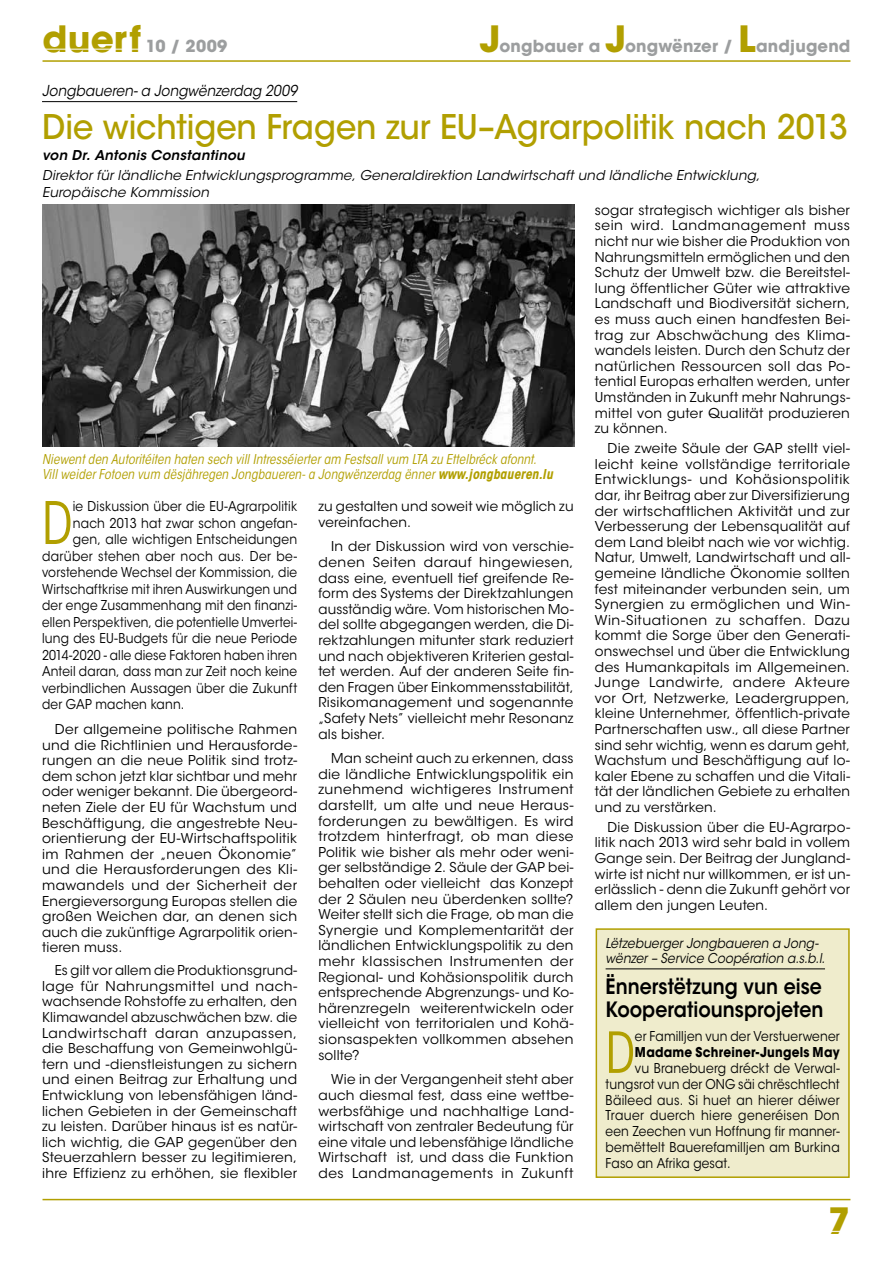
<style>
.page{position:relative;width:893px;height:1263px;background:#fff}
.page>*{position:absolute;margin:0;border:0;box-sizing:border-box;transform-origin:0 0}
.t1{font:condensed 58.05px "ITC Avant Garde Std";color:#b19f00;scale:.9 1}
.t2{font:condensed 56.1px "ITC Avant Garde Std";color:#b19f00;scale:.9 1}
.t3{font:700 36px "ITC Avant Garde Std";color:#b19f00}
.t4{font:500 33.75px "ITC Avant Garde Std";letter-spacing:-.005em;color:#b19f00;scale:.95 1}
.t5{font:600 21px/22.6px "ITC Avant Garde Std";color:#000;scale:.9 1}
.t6{font:700 16.5px "ITC Avant Garde Std";letter-spacing:.01em;color:#9c9e9f}
.t7{font:italic 15px "ITC Avant Garde Std";letter-spacing:.01em;color:#000;scale:.9 1}
.t8{font:13.5px/15.6px "ITC Avant Garde Std";letter-spacing:.015em;color:#000;text-align:justify}
.t9{font:13.5px/15.8px "ITC Avant Garde Std";letter-spacing:.015em;color:#000;text-align:justify;scale:.91 1}
.t10{font:13.5px "ITC Avant Garde Std";letter-spacing:.015em;color:#000;scale:.9 1}
.t11{font:italic condensed 13.5px/15px "ITC Avant Garde Std";letter-spacing:.005em;color:#b19f00}
.t12{font:italic 13.5px/16.2px "ITC Avant Garde Std";letter-spacing:.015em;color:#000}
.t13{font:13.5px "ITC Avant Garde Std";letter-spacing:.015em;color:#000;scale:.89 1}
.t14{font:italic 13.5px/15px "ITC Avant Garde Std";letter-spacing:.015em;color:#000;scale:.9 1}
.t15{font:700 13.5px "ITC Avant Garde Std";letter-spacing:.02em;color:#000;scale:.9 1}
.t16{font:italic 600 13.5px "ITC Avant Garde Std";letter-spacing:.02em;color:#000}
.s1{font-size:36px;color:#b19f00}
.s2{font-weight:700}
</style>
<div class="page">
<hr style="left:43px;top:60px;width:807px;height:2px;background:#b19f00">
<hr style="left:43px;top:1199px;width:807px;height:1px;background:#b19f00">
<hr style="left:42px;top:101px;width:255px;height:1px;background:#000">
<img style="left:43px;top:205px;width:531px;height:242px">
<div style="left:596px;top:929px;width:253px;height:248px;background:#efeccc"></div>
<hr style="left:606px;top:968px;width:219px;height:1px;background:#000">
<div style="left:596px;top:928px;width:254px;height:250px;border:2px solid #b19f00"></div>
<p class="t6" style="left:43px;top:35px;width:186px"><span class="s1">duerf</span> 10 / 2009</p>
<p class="t6" style="left:480px;top:35px;width:372px"><span class="s1">J</span>ongbauer a <span class="s1">J</span>ongwënzer / <span class="s1">L</span>andjugend</p>
<p class="t7" style="left:42px;top:82px;width:285px">Jongbaueren- a Jongwënzerdag 2009</p>
<h3 class="t4" style="left:42px;top:106px;width:850px">Die wichtigen Fragen zur EU–Agrarpolitik nach 2013</h3>
<p class="t16" style="left:42px;top:146px;width:204px">von Dr. Antonis Constantinou</p>
<p class="t12" style="left:42px;top:168px;width:719px">Direktor für ländliche Entwicklungsprogramme, Generaldirektion Landwirtschaft und ländliche Entwicklung,<br>Europäische Kommission</p>
<p class="t11" style="left:42px;top:451px;width:512px">Niewent den Autoritéiten haten sech vill Intresséierter am Festsall vum LTA zu Ettelbréck afonnt.<br>Vill weider Fotoen vum dësjähregen Jongbaueren- a Jongwënzerdag ënner <span class="s2">www.jongbaueren.lu</span></p>
<h1 class="t1" style="left:42px;top:488px;width:35px">D</h1>
<p class="t10" style="left:73px;top:498px;width:251px">ie Diskussion über die EU-Agrarpolitik</p>
<p class="t9" style="left:73px;top:515px;width:248px">nach 2013 hat zwar schon angefan-</p>
<p class="t9" style="left:73px;top:531px;width:248px">gen, alle wichtigen Entscheidungen</p>
<p class="t9" style="left:42px;top:548px;width:282px">darüber stehen aber noch aus. Der be-</p>
<p class="t10" style="left:42px;top:564px;width:285px">vorstehende Wechsel der Kommission, die</p>
<p class="t10" style="left:42px;top:580px;width:285px">Wirtschaftkrise mit ihren Auswirkungen und</p>
<p class="t10" style="left:42px;top:597px;width:285px">der enge Zusammenhang mit den finanzi-</p>
<p class="t13" style="left:42px;top:613px;width:288px">ellen Perspektiven, die potentielle Umvertei-</p>
<p class="t10" style="left:42px;top:630px;width:285px">lung des EU-Budgets für die neue Periode</p>
<p class="t13" style="left:42px;top:646px;width:288px">2014-2020 - alle diese Faktoren haben ihren</p>
<p class="t10" style="left:42px;top:663px;width:285px">Anteil daran, dass man zur Zeit noch keine</p>
<p class="t9" style="left:42px;top:680px;width:282px">verbindlichen Aussagen über die Zukunft</p>
<p class="t10" style="left:42px;top:696px;width:160px">der GAP machen kann.</p>
<p class="t8" style="left:42px;top:721px;width:257px;text-indent:13px">Der allgemeine politische Rahmen und die Richtlinien und Herausforde&shy;rungen an die neue Politik sind trotz&shy;dem schon jetzt klar sichtbar und mehr oder weniger bekannt. Die übergeord&shy;neten Ziele der EU für Wachstum und Beschäftigung, die angestrebte Neu&shy;orientierung der EU-Wirtschaftspolitik im Rahmen der „neuen Ökonomie” und die Herausforderungen des Kli&shy;mawandels und der Sicherheit der Energieversorgung Europas stellen die großen Weichen dar, an denen sich auch die zukünftige Agrarpolitik orien&shy;tieren muss.</p>
<p class="t8" style="left:42px;top:962px;width:257px;text-indent:13px">Es gilt vor allem die Produktionsgrund&shy;lage für Nahrungsmittel und nach&shy;wachsende Rohstoffe zu erhalten, den Klimawandel abzuschwächen bzw. die Landwirtschaft daran anzupassen, die Beschaffung von Gemeinwohlgü&shy;tern und -dienstleistungen zu sichern und einen Beitrag zur Erhaltung und Entwicklung von lebensfähigen länd&shy;lichen Gebieten in der Gemeinschaft zu leisten. Darüber hinaus ist es natür&shy;lich wichtig, die GAP gegenüber den Steuerzahlern besser zu legitimieren, ihre Effizienz zu erhöhen, sie flexibler</p>
<p class="t8" style="left:318px;top:498px;width:257px">zu gestalten und soweit wie möglich zu vereinfachen.</p>
<p class="t8" style="left:318px;top:539px;width:257px;text-indent:13px">In der Diskussion wird von verschie&shy;denen Seiten darauf hingewiesen, dass eine, eventuell tief greifende Re&shy;form des Systems der Direktzahlungen ausständig wäre. Vom historischen Mo&shy;del sollte abgegangen werden, die Di&shy;rektzahlungen mitunter stark reduziert und nach objektiveren Kriterien gestal&shy;tet werden. Auf der anderen Seite fin&shy;den Fragen über Einkommensstabilität, Risikomanagement und sogenannte „Safety Nets” vielleicht mehr Resonanz als bisher.</p>
<p class="t8" style="left:318px;top:751px;width:257px;text-indent:13px">Man scheint auch zu erkennen, dass die ländliche Entwicklungspolitik ein zunehmend wichtigeres Instrument darstellt, um alte und neue Heraus&shy;forderungen zu bewältigen. Es wird trotzdem hinterfragt, ob man diese Politik wie bisher als mehr oder weni&shy;ger selbständige 2. Säule der GAP bei&shy;behalten oder vielleicht das Konzept der 2 Säulen neu überdenken sollte?<br>Weiter stellt sich die Frage, ob man die Synergie und Komplementarität der ländlichen Entwicklungspolitik zu den mehr klassischen Instrumenten der Regional- und Kohäsionspolitik durch entsprechende Abgrenzungs- und Ko&shy;härenzregeln weiterentwickeln oder vielleicht von territorialen und Kohä&shy;sionsaspekten vollkommen absehen sollte?</p>
<p class="t8" style="left:318px;top:1072px;width:257px;text-indent:13px">Wie in der Vergangenheit steht aber auch diesmal fest, dass eine wettbe&shy;werbsfähige und nachhaltige Land&shy;wirtschaft von zentraler Bedeutung für eine vitale und lebensfähige ländliche Wirtschaft ist, und dass die Funktion des Landmanagements in Zukunft</p>
<p class="t8" style="left:595px;top:202px;width:257px">sogar strategisch wichtiger als bisher sein wird. Landmanagement muss nicht nur wie bisher die Produktion von Nahrungsmitteln ermöglichen und den Schutz der Umwelt bzw. die Bereitstel&shy;lung öffentlicher Güter wie attraktive Landschaft und Biodiversität sichern, es muss auch einen handfesten Bei&shy;trag zur Abschwächung des Klima&shy;wandels leisten. Durch den Schutz der natürlichen Ressourcen soll das Po&shy;tential Europas erhalten werden, unter Umständen in Zukunft mehr Nahrungs&shy;mittel von guter Qualität produzieren zu können.</p>
<p class="t8" style="left:595px;top:441px;width:257px;text-indent:13px">Die zweite Säule der GAP stellt viel&shy;leicht keine vollständige territoriale Entwicklungs- und Kohäsionspolitik dar, ihr Beitrag aber zur Diversifizierung der wirtschaftlichen Aktivität und zur Verbesserung der Lebensqualität auf dem Land bleibt nach wie vor wichtig.<br>Natur, Umwelt, Landwirtschaft und all&shy;gemeine ländliche Ökonomie sollten fest miteinander verbunden sein, um Synergien zu ermöglichen und Win-Win-Situationen zu schaffen. Dazu kommt die Sorge über den Generati&shy;onswechsel und über die Entwicklung des Humankapitals im Allgemeinen.<br>Junge Landwirte, andere Akteure vor Ort, Netzwerke, Leadergruppen, kleine Unternehmer, öffentlich-private Partnerschaften usw., all diese Partner sind sehr wichtig, wenn es darum geht, Wachstum und Beschäftigung auf lo&shy;kaler Ebene zu schaffen und die Vitali&shy;tät der ländlichen Gebiete zu erhalten und zu verstärken.</p>
<p class="t8" style="left:595px;top:819px;width:257px;text-indent:13px">Die Diskussion über die EU-Agrarpo&shy;litik nach 2013 wird sehr bald in vollem Gange sein. Der Beitrag der Jungland&shy;wirte ist nicht nur willkommen, er ist un&shy;erlässlich - denn die Zukunft gehört vor allem den jungen Leuten.</p>
<p class="t14" style="left:606px;top:936px;width:245px">Lëtzebuerger Jongbaueren a Jong&shy;wënzer – Service Coopération a.s.b.l.</p>
<h3 class="t5" style="left:606px;top:975px;width:243px">Ënnerstëtzung vun eise<br>Kooperatiounsprojeten</h3>
<h2 class="t2" style="left:606px;top:1019px;width:34px">D</h2>
<p class="t10" style="left:635px;top:1028px;width:229px">er Familljen vun der Verstuerwener</p>
<p class="t15" style="left:635px;top:1043px;width:229px">Madame Schreiner-Jungels May</p>
<p class="t9" style="left:606px;top:1060px;width:259px;text-indent:29px">vu Branebuerg dréckt de Verwal&shy;tungsrot vun der ONG säi chrëschtlecht Bäileed aus. Si huet an hierer déiwer Trauer duerch hiere generéisen Don een Zeechen vun Hoffnung fir manner&shy;bemëttelt Bauerefamilljen am Burkina Faso an Afrika gesat.</p>
<h3 class="t3" style="left:828px;top:1198px;width:24px">7</h3>
</div>
